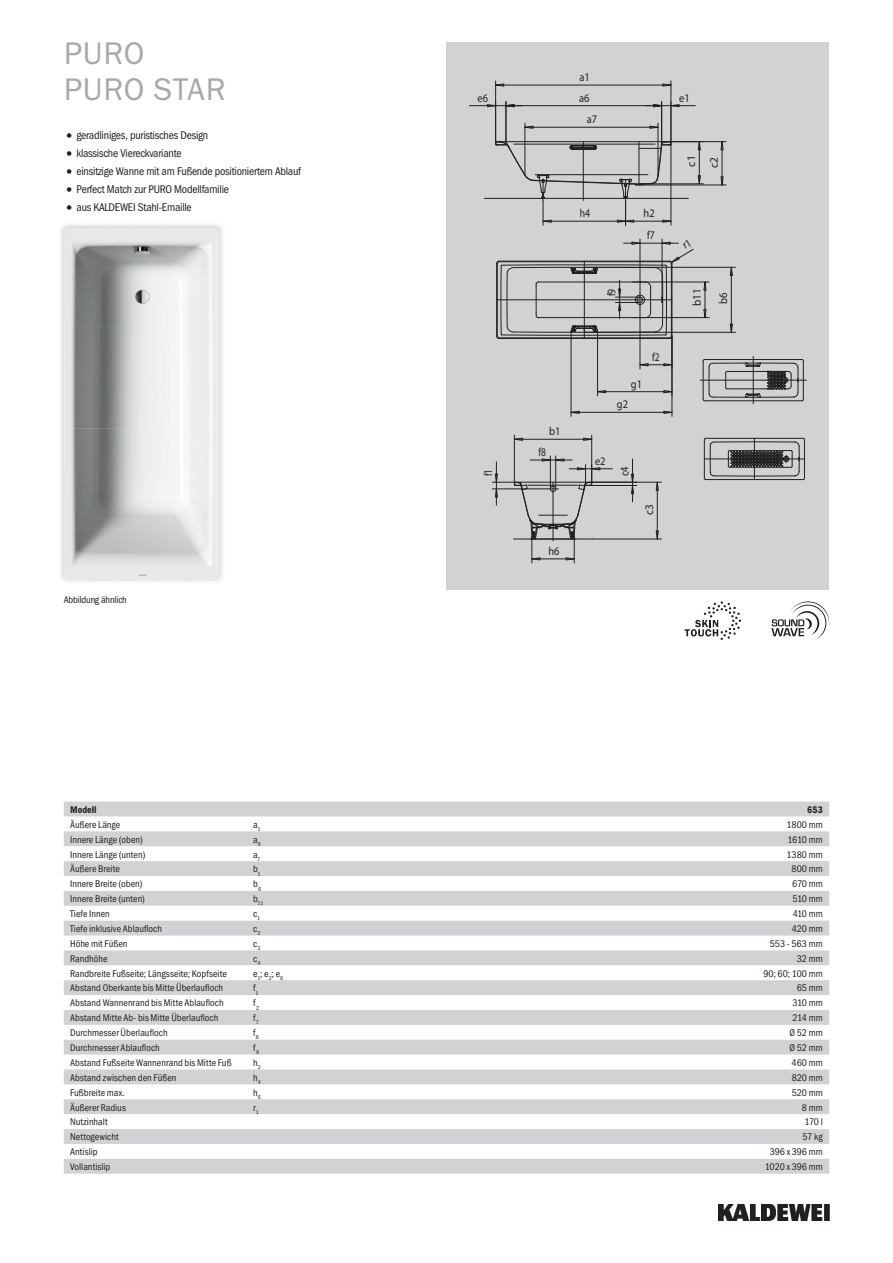
<style>
.page{position:relative;width:893px;height:1263px;background:#fff}
.page>*{position:absolute;margin:0;border:0;box-sizing:border-box;transform-origin:0 0}
.t1{font:31.5px/36px "Franklin Gothic ITC";letter-spacing:.02em;color:#a8a9ad}
.t2{font:11.7px "ISOCPEUR";color:#231f20;scale:.89 1}
.t3{font:11.7px "ISOCPEUR";color:#231f20;scale:.82 1}
.t4{font:11.7px "ISOCPEUR";color:#231f20;scale:.91 1}
.t5{font:11.7px "ISOCPEUR";color:#231f20}
.t6{font:11.7px "ISOCPEUR";color:#231f20;scale:.95 1}
.t7{font:11.7px "ISOCPEUR";color:#231f20;scale:.83 1}
.t8{font:11.7px "ISOCPEUR";color:#231f20;scale:.9 1}
.t9{font:11.25px "Franklin Gothic Cond ITC";letter-spacing:-.02em;color:#231f20}
.t10{font:9.75px "Franklin Gothic Cond ITC";color:#231f20}
.t11{font:9.75px "Franklin Gothic Cond ITC";letter-spacing:-.02em;color:#231f20}
.t12{font:600 9.75px "Franklin Gothic Cond ITC";color:#231f20}
.t13{font:5.7px "Franklin Gothic Cond ITC";color:#231f20}
.s1{font-size:15.75px}
</style>
<div class="page">
<img style="left:719px;top:1204px;width:110px;height:16px">
<div style="left:446px;top:43px;width:383px;height:547px;background:#d1d2d4"></div>
<svg style="left:704px;top:438px;width:101px;height:42px"></svg>
<svg style="left:469px;top:81px;width:257px;height:144px"></svg>
<svg style="left:492px;top:435px;width:169px;height:128px"></svg>
<img style="left:60px;top:224px;width:163px;height:358px">
<img style="left:64px;top:227px;width:156px;height:352px">
<svg style="left:64px;top:801px;width:765px;height:373px"></svg>
<svg style="left:771px;top:601px;width:58px;height:39px"></svg>
<svg style="left:685px;top:601px;width:56px;height:39px"></svg>
<svg style="left:496px;top:239px;width:310px;height:177px"></svg>
<h1 class="t1" style="left:64px;top:35px;width:163px">PURO<br>PURO STAR</h1>
<p class="t9" style="left:64px;top:129px;width:146px"><span class="s1">•</span> geradliniges, puristisches Design</p>
<p class="t9" style="left:64px;top:147px;width:119px"><span class="s1">•</span> klassische Viereckvariante</p>
<p class="t9" style="left:64px;top:165px;width:239px"><span class="s1">•</span> einsitzige Wanne mit am Fußende positioniertem Ablauf</p>
<p class="t9" style="left:64px;top:183px;width:167px"><span class="s1">•</span> Perfect Match zur PURO Modellfamilie</p>
<p class="t9" style="left:64px;top:200px;width:129px"><span class="s1">•</span> aus KALDEWEI Stahl-Emaille</p>
<p class="t11" style="left:64px;top:594px;width:65px">Abbildung ähnlich</p>
<p class="t2" style="left:478px;top:90px;width:13px">e6</p>
<p class="t4" style="left:549px;top:424px;width:14px">b1</p>
<p class="t4" style="left:579px;top:70px;width:13px">a1</p>
<p class="t2" style="left:587px;top:112px;width:13px">a7</p>
<p class="t2" style="left:579px;top:90px;width:13px">a6</p>
<p class="t4" style="left:679px;top:90px;width:13px">e1</p>
<p class="t5" style="left:684px;top:167px;width:13px;rotate:-90deg">c1</p>
<p class="t5" style="left:707px;top:168px;width:12px;rotate:-90deg">c2</p>
<p class="t7" style="left:580px;top:206px;width:14px">h4</p>
<p class="t2" style="left:644px;top:206px;width:14px">h2</p>
<p class="t3" style="left:647px;top:228px;width:11px">f7</p>
<p class="t3" style="left:604px;top:296px;width:11px;rotate:-90deg">f9</p>
<p class="t4" style="left:631px;top:376px;width:14px">g1</p>
<p class="t2" style="left:617px;top:397px;width:14px">g2</p>
<p class="t3" style="left:652px;top:349px;width:11px">f2</p>
<p class="t6" style="left:690px;top:306px;width:20px;rotate:-90deg">b11</p>
<p class="t2" style="left:716px;top:304px;width:14px;rotate:-90deg">b6</p>
<p class="t3" style="left:538px;top:445px;width:11px">f8</p>
<p class="t2" style="left:595px;top:453px;width:13px">e2</p>
<p class="t3" style="left:481px;top:476px;width:11px;rotate:-90deg">f1</p>
<p class="t8" style="left:617px;top:476px;width:13px;rotate:-90deg">c4</p>
<p class="t2" style="left:548px;top:544px;width:14px">h6</p>
<p class="t5" style="left:642px;top:515px;width:12px;rotate:-90deg">c3</p>
<p class="t12" style="left:70px;top:804px;width:28px">Modell</p>
<p class="t12" style="left:807px;top:804px;width:17px">653</p>
<p class="t10" style="left:70px;top:819px;width:52px">Äußere Länge</p>
<p class="t10" style="left:253px;top:819px;width:9px">a<sub>1</sub></p>
<p class="t10" style="left:786px;top:819px;width:38px">1800 mm</p>
<p class="t10" style="left:70px;top:834px;width:74px">Innere Länge (oben)</p>
<p class="t10" style="left:253px;top:834px;width:9px">a<sub>6</sub></p>
<p class="t10" style="left:788px;top:834px;width:37px">1610 mm</p>
<p class="t10" style="left:70px;top:848px;width:77px">Innere Länge (unten)</p>
<p class="t10" style="left:253px;top:848px;width:8px">a<sub>7</sub></p>
<p class="t10" style="left:787px;top:848px;width:38px">1380 mm</p>
<p class="t10" style="left:70px;top:863px;width:51px">Äußere Breite</p>
<p class="t10" style="left:253px;top:863px;width:9px">b<sub>1</sub></p>
<p class="t10" style="left:791px;top:863px;width:33px">800 mm</p>
<p class="t10" style="left:70px;top:878px;width:74px">Innere Breite (oben)</p>
<p class="t10" style="left:253px;top:878px;width:9px">b<sub>6</sub></p>
<p class="t10" style="left:792px;top:878px;width:32px">670 mm</p>
<p class="t10" style="left:70px;top:893px;width:76px">Innere Breite (unten)</p>
<p class="t13" style="left:253px;top:900px;width:12px"><sup>b</sup>11</p>
<p class="t10" style="left:792px;top:893px;width:32px">510 mm</p>
<p class="t10" style="left:70px;top:908px;width:41px">Tiefe Innen</p>
<p class="t10" style="left:253px;top:908px;width:8px">c<sub>1</sub></p>
<p class="t10" style="left:793px;top:908px;width:32px">410 mm</p>
<p class="t10" style="left:70px;top:923px;width:93px">Tiefe inklusive Ablaufloch</p>
<p class="t10" style="left:253px;top:923px;width:9px">c<sub>2</sub></p>
<p class="t10" style="left:792px;top:923px;width:32px">420 mm</p>
<p class="t10" style="left:70px;top:938px;width:59px">Höhe mit Füßen</p>
<p class="t10" style="left:253px;top:938px;width:9px">c<sub>3</sub></p>
<p class="t10" style="left:770px;top:938px;width:55px">553 - 563 mm</p>
<p class="t10" style="left:70px;top:953px;width:39px">Randhöhe</p>
<p class="t10" style="left:253px;top:953px;width:9px">c<sub>4</sub></p>
<p class="t10" style="left:797px;top:953px;width:27px">32 mm</p>
<p class="t10" style="left:70px;top:967px;width:158px">Randbreite Fußseite; Längsseite; Kopfseite</p>
<p class="t10" style="left:253px;top:967px;width:31px">e<sub>1</sub>; e<sub>2</sub>; e<sub>6</sub></p>
<p class="t10" style="left:763px;top:967px;width:61px">90; 60; 100 mm</p>
<p class="t10" style="left:70px;top:982px;width:155px">Abstand Oberkante bis Mitte Überlaufloch</p>
<p class="t10" style="left:253px;top:982px;width:7px">f<sub>1</sub></p>
<p class="t10" style="left:797px;top:982px;width:28px">65 mm</p>
<p class="t10" style="left:70px;top:997px;width:155px">Abstand Wannenrand bis Mitte Ablaufloch</p>
<p class="t10" style="left:253px;top:997px;width:7px">f<sub>2</sub></p>
<p class="t10" style="left:792px;top:997px;width:32px">310 mm</p>
<p class="t10" style="left:70px;top:1012px;width:150px">Abstand Mitte Ab- bis Mitte Überlaufloch</p>
<p class="t10" style="left:253px;top:1012px;width:7px">f<sub>7</sub></p>
<p class="t10" style="left:792px;top:1012px;width:32px">214 mm</p>
<p class="t10" style="left:70px;top:1027px;width:99px">Durchmesser Überlaufloch</p>
<p class="t10" style="left:253px;top:1027px;width:7px">f<sub>8</sub></p>
<p class="t10" style="left:789px;top:1027px;width:35px">Ø 52 mm</p>
<p class="t10" style="left:70px;top:1042px;width:91px">Durchmesser Ablaufloch</p>
<p class="t10" style="left:253px;top:1042px;width:7px">f<sub>9</sub></p>
<p class="t10" style="left:789px;top:1042px;width:35px">Ø 52 mm</p>
<p class="t10" style="left:70px;top:1057px;width:163px">Abstand Fußseite Wannenrand bis Mitte Fuß</p>
<p class="t10" style="left:253px;top:1057px;width:9px">h<sub>2</sub></p>
<p class="t10" style="left:791px;top:1057px;width:33px">460 mm</p>
<p class="t10" style="left:70px;top:1072px;width:108px">Abstand zwischen den Füßen</p>
<p class="t10" style="left:253px;top:1072px;width:9px">h<sub>4</sub></p>
<p class="t10" style="left:792px;top:1072px;width:33px">820 mm</p>
<p class="t10" style="left:70px;top:1087px;width:56px">Fußbreite max.</p>
<p class="t10" style="left:253px;top:1087px;width:9px">h<sub>6</sub></p>
<p class="t10" style="left:792px;top:1087px;width:33px">520 mm</p>
<p class="t10" style="left:70px;top:1101px;width:57px">Äußerer Radius</p>
<p class="t10" style="left:253px;top:1101px;width:7px">r<sub>1</sub></p>
<p class="t10" style="left:802px;top:1101px;width:22px">8 mm</p>
<p class="t10" style="left:70px;top:1116px;width:39px">Nutzinhalt</p>
<p class="t10" style="left:805px;top:1116px;width:20px">170 l</p>
<p class="t10" style="left:70px;top:1131px;width:50px">Nettogewicht</p>
<p class="t10" style="left:802px;top:1131px;width:22px">57 kg</p>
<p class="t10" style="left:70px;top:1146px;width:29px">Antislip</p>
<p class="t10" style="left:770px;top:1146px;width:55px">396 x 396 mm</p>
<p class="t10" style="left:70px;top:1161px;width:42px">Vollantislip</p>
<p class="t10" style="left:765px;top:1161px;width:60px">1020 x 396 mm</p>
</div>
